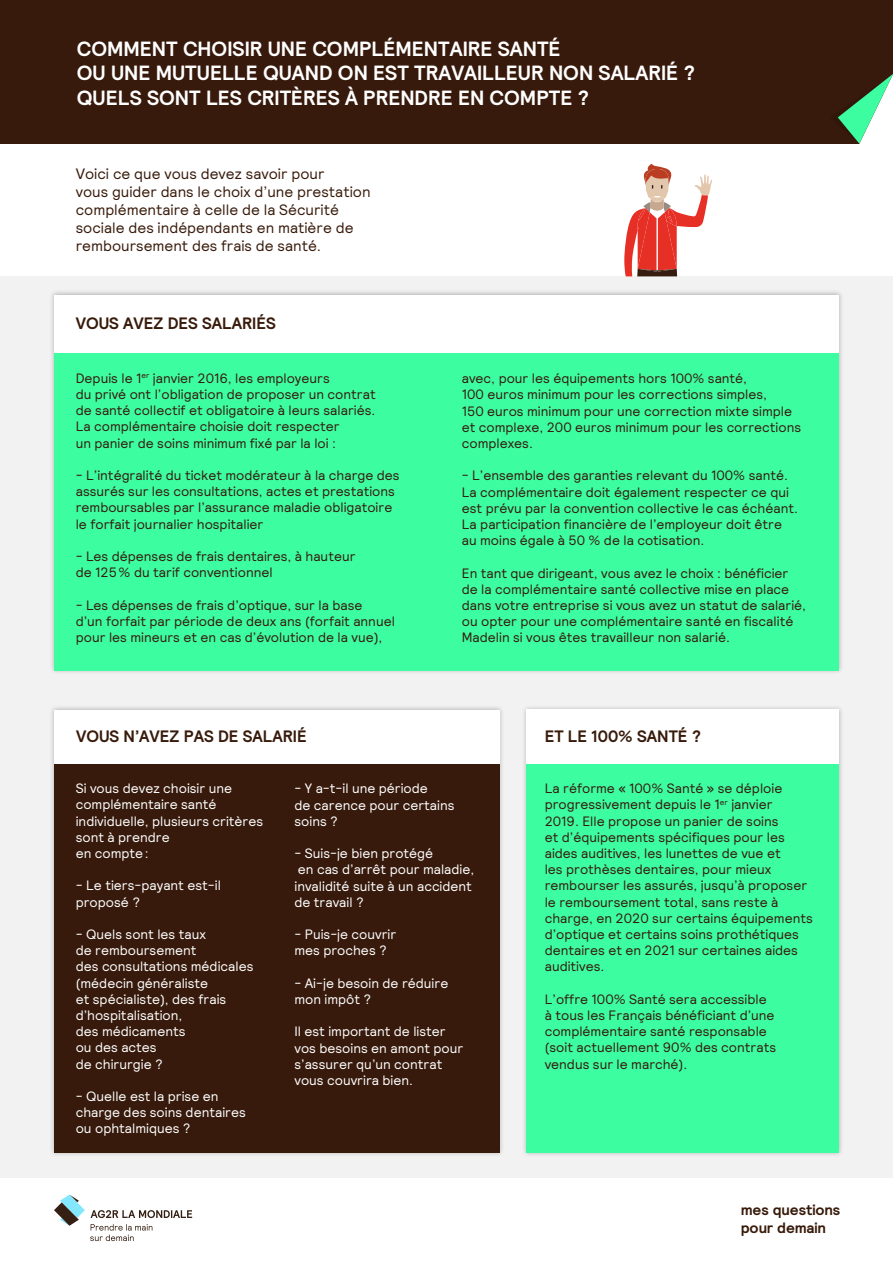
<style>
.page{position:relative;width:893px;height:1263px;background:#fff}
.page>*{position:absolute;margin:0;border:0;box-sizing:border-box;transform-origin:0 0}
.t1{font:700 20.55px "Relative";color:#fff}
.t2{font:700 16.5px "Relative";color:#381a0a}
.t3{font:15px/18px "Relative";color:#381a0a}
.t4{font:700 15px "Relative";letter-spacing:-.01em;color:#381a0a}
.t5{font:13.5px/16.2px "Relative";color:#371a0c}
.t6{font:13.5px/16.2px "Relative";color:#fff}
</style>
<div class="page">
<div style="left:0;top:276px;width:893px;height:902px;background:#f2f2f2"></div>
<div style="left:49px;top:289px;width:795px;height:868px;background:#231f20;opacity:.3"></div>
<div style="left:54px;top:295px;width:785px;height:64px;background:#fff"></div>
<div style="left:54px;top:353px;width:785px;height:317px;background:#3cfd9f"></div>
<div style="left:526px;top:764px;width:313px;height:388px;background:#3cfd9f"></div>
<div style="left:54px;top:764px;width:446px;height:388px;background:#371a0c"></div>
<div style="left:54px;top:711px;width:446px;height:53px;background:#fff"></div>
<div style="left:526px;top:710px;width:313px;height:54px;background:#fff"></div>
<svg style="left:54px;top:1194px;width:138px;height:47px"></svg>
<div style="left:0;top:0;width:893px;height:144px;background:#371a0c"></div>
<svg style="left:838px;top:74px;width:55px;height:70px"></svg>
<svg style="left:624px;top:164px;width:88px;height:112px"></svg>
<p class="t1" style="left:77px;top:35px;width:485px">COMMENT CHOISIR UNE COMPLÉMENTAIRE SANTÉ</p>
<p class="t1" style="left:77px;top:60px;width:620px">OU UNE MUTUELLE QUAND ON EST TRAVAILLEUR NON SALARIÉ ?</p>
<p class="t1" style="left:77px;top:84px;width:514px">QUELS SONT LES CRITÈRES À PRENDRE EN COMPTE ?</p>
<p class="t3" style="left:76px;top:164px;width:250px">Voici ce que vous devez savoir pour</p>
<p class="t3" style="left:76px;top:182px;width:296px">vous guider dans le choix d’une prestation complémentaire à celle de la Sécurité sociale des indépendants en matière de remboursement des frais de santé.</p>
<p class="t2" style="left:76px;top:312px;width:201px">VOUS AVEZ DES SALARIÉS</p>
<p class="t5" style="left:76px;top:369px;width:255px">Depuis le 1<sup>er</sup> janvier 2016, les employeurs</p>
<p class="t5" style="left:76px;top:386px;width:301px">du privé ont l’obligation de proposer un contrat</p>
<p class="t5" style="left:76px;top:402px;width:301px">de santé collectif et obligatoire à leurs salariés.</p>
<p class="t5" style="left:76px;top:418px;width:265px">La complémentaire choisie doit respecter</p>
<p class="t5" style="left:76px;top:434px;width:262px">un panier de soins minimum fixé par la loi :</p>
<p class="t5" style="left:76px;top:467px;width:325px">- L’intégralité du ticket modérateur à la charge des assurés sur les consultations, actes et prestations remboursables par l’assurance maladie obligatoire</p>
<p class="t5" style="left:76px;top:515px;width:189px">le forfait journalier hospitalier</p>
<p class="t5" style="left:76px;top:548px;width:281px">- Les dépenses de frais dentaires, à hauteur</p>
<p class="t5" style="left:76px;top:564px;width:198px">de 125% du tarif conventionnel</p>
<p class="t5" style="left:76px;top:596px;width:288px">- Les dépenses de frais d’optique, sur la base</p>
<p class="t5" style="left:76px;top:612px;width:321px">d’un forfait par période de deux ans (forfait annuel</p>
<p class="t5" style="left:76px;top:629px;width:308px">pour les mineurs et en cas d’évolution de la vue),</p>
<p class="t2" style="left:76px;top:726px;width:232px">VOUS N’AVEZ PAS DE SALARIÉ</p>
<p class="t5" style="left:462px;top:370px;width:287px">avec, pour les équipements hors 100% santé,</p>
<p class="t5" style="left:462px;top:386px;width:307px">100 euros minimum pour les corrections simples,</p>
<p class="t5" style="left:462px;top:402px;width:332px">150 euros minimum pour une correction mixte simple</p>
<p class="t5" style="left:462px;top:418px;width:341px">et complexe, 200 euros minimum pour les corrections complexes.</p>
<p class="t5" style="left:462px;top:467px;width:328px">- L’ensemble des garanties relevant du 100% santé.</p>
<p class="t5" style="left:462px;top:483px;width:329px">La complémentaire doit également respecter ce qui</p>
<p class="t5" style="left:462px;top:499px;width:338px">est prévu par la convention collective le cas échéant.</p>
<p class="t5" style="left:462px;top:516px;width:322px">La participation financière de l’employeur doit être</p>
<p class="t5" style="left:462px;top:532px;width:244px">au moins égale à 50 % de la cotisation.</p>
<p class="t5" style="left:462px;top:564px;width:346px">En tant que dirigeant, vous avez le choix : bénéficier de la complémentaire santé collective mise en place dans votre entreprise si vous avez un statut de salarié, ou opter pour une complémentaire santé en fiscalité Madelin si vous êtes travailleur non salarié.</p>
<p class="t2" style="left:545px;top:726px;width:158px">ET LE 100% SANTÉ ?</p>
<p class="t6" style="left:76px;top:780px;width:189px">Si vous devez choisir une complémentaire santé individuelle, plusieurs critères sont à prendre</p>
<p class="t6" style="left:76px;top:845px;width:75px">en compte:</p>
<p class="t6" style="left:76px;top:877px;width:147px">- Le tiers-payant est-il proposé ?</p>
<p class="t6" style="left:76px;top:926px;width:132px">- Quels sont les taux</p>
<p class="t6" style="left:76px;top:942px;width:122px">de remboursement</p>
<p class="t6" style="left:76px;top:958px;width:179px">des consultations médicales (médecin généraliste</p>
<p class="t6" style="left:76px;top:990px;width:152px">et spécialiste), des frais d’hospitalisation,</p>
<p class="t6" style="left:76px;top:1023px;width:111px">des médicaments</p>
<p class="t6" style="left:76px;top:1039px;width:82px">ou des actes</p>
<p class="t6" style="left:76px;top:1055px;width:89px">de chirurgie ?</p>
<p class="t6" style="left:76px;top:1088px;width:144px">- Quelle est la prise en</p>
<p class="t6" style="left:76px;top:1104px;width:172px">charge des soins dentaires</p>
<p class="t6" style="left:76px;top:1120px;width:116px">ou ophtalmiques ?</p>
<p class="t6" style="left:294px;top:780px;width:135px">- Y a-t-il une période</p>
<p class="t6" style="left:294px;top:796px;width:162px">de carence pour certains soins ?</p>
<p class="t6" style="left:294px;top:845px;width:140px">- Suis-je bien protégé</p>
<p class="t6" style="left:294px;top:861px;width:181px">en cas d’arrêt pour maladie, invalidité suite à un accident de travail ?</p>
<p class="t6" style="left:294px;top:926px;width:103px">- Puis-je couvrir</p>
<p class="t6" style="left:294px;top:942px;width:94px">mes proches ?</p>
<p class="t6" style="left:294px;top:974px;width:155px">- Ai-je besoin de réduire</p>
<p class="t6" style="left:294px;top:991px;width:78px">mon impôt ?</p>
<p class="t6" style="left:294px;top:1023px;width:170px">Il est important de lister vos besoins en amont pour s’assurer qu’un contrat</p>
<p class="t6" style="left:294px;top:1072px;width:120px">vous couvrira bien.</p>
<p class="t5" style="left:545px;top:780px;width:264px">La réforme « 100% Santé » se déploie progressivement depuis le 1<sup>er</sup> janvier 2019. Elle propose un panier de soins<br>et d’équipements spécifiques pour les aides auditives, les lunettes de vue et<br>les prothèses dentaires, pour mieux rembourser les assurés, jusqu’à proposer</p>
<p class="t5" style="left:545px;top:893px;width:270px">le remboursement total, sans reste à charge, en 2020 sur certains équipements d’optique et certains soins prothétiques dentaires et en 2021 sur certaines aides auditives.</p>
<p class="t5" style="left:545px;top:990px;width:231px">L’offre 100% Santé sera accessible à tous les Français bénéficiant d’une complémentaire santé responsable</p>
<p class="t5" style="left:545px;top:1039px;width:233px">(soit actuellement 90% des contrats</p>
<p class="t5" style="left:545px;top:1055px;width:144px">vendus sur le marché).</p>
<p class="t4" style="left:741px;top:1200px;width:101px">mes questions</p>
<p class="t4" style="left:741px;top:1218px;width:87px">pour demain</p>
</div>
